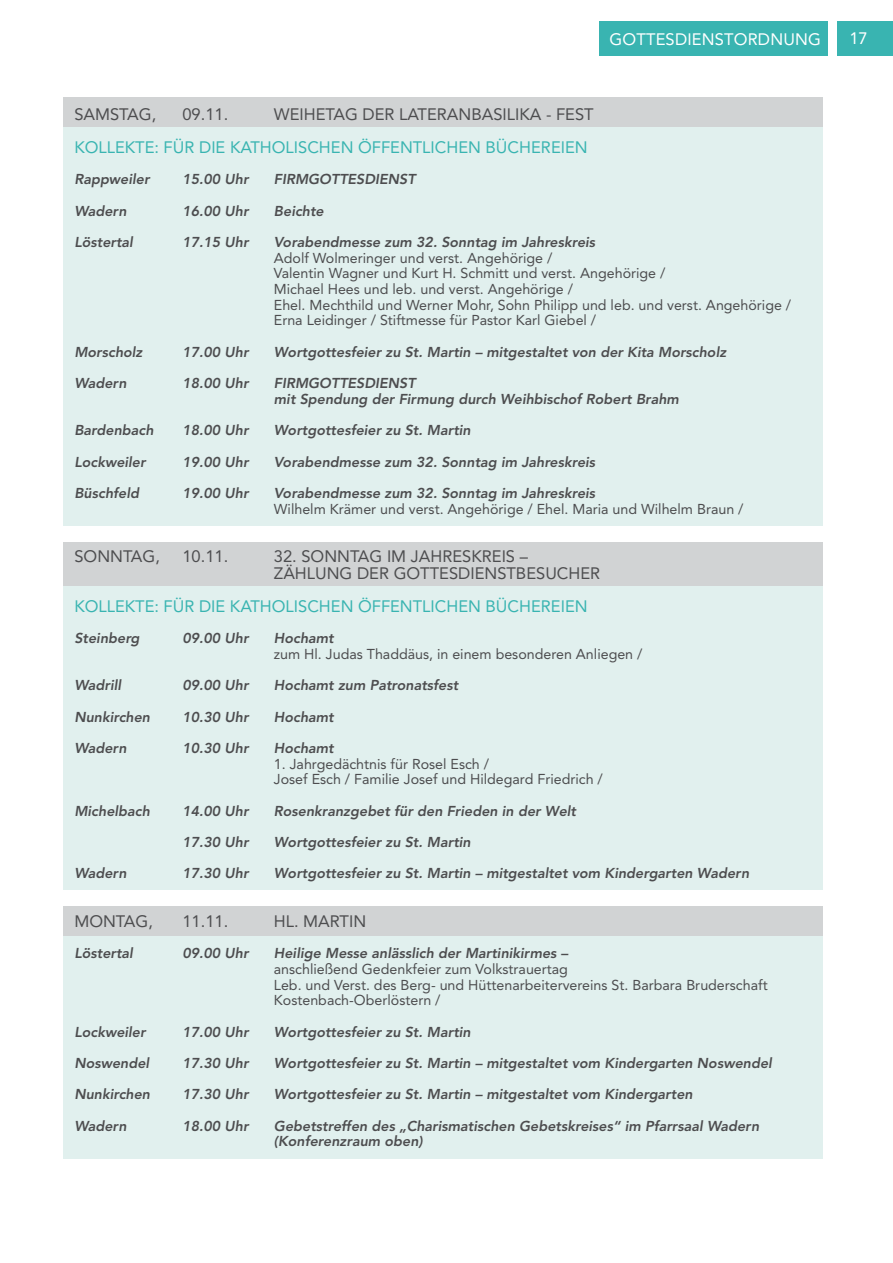
<style>
.page{position:relative;width:893px;height:1263px;background:#fff}
.page>*{position:absolute;margin:0;border:0;box-sizing:border-box;transform-origin:0 0}
.t1{font:16.5px/17.1px "Avenir LT Std";color:#4d4d4f}
.t2{font:16.5px "Avenir LT Std";color:#39b4b1}
.t3{font:16.5px "Avenir LT Std";letter-spacing:.01em;color:#fff}
.t4{font:italic 800 14.25px/15.8px "Avenir LT Std";color:#4d4d4f}
.t5{font:14.25px/15.6px "Avenir LT Std";color:#4d4d4f}
</style>
<div class="page">
<div style="left:837px;top:22px;width:56px;height:34px;background:#39b4b1"></div>
<div style="left:63px;top:108px;width:759px;height:417px;background:#e1f0ee"></div>
<div style="left:63px;top:916px;width:759px;height:243px;background:#e1f0ee"></div>
<div style="left:63px;top:553px;width:759px;height:336px;background:#e1f0ee"></div>
<div style="left:63px;top:97px;width:760px;height:30px;background:#d1d3d4"></div>
<div style="left:63px;top:906px;width:760px;height:29px;background:#d1d3d4"></div>
<div style="left:63px;top:542px;width:760px;height:44px;background:#d1d3d4"></div>
<div style="left:600px;top:22px;width:228px;height:34px;background:#39b4b1"></div>
<p class="t3" style="left:609px;top:30px;width:57px">Gottesdiens</p>
<p class="t3" style="left:724px;top:30px;width:37px">tordnung</p>
<p class="t3" style="left:849px;top:29px;width:20px">17</p>
<p class="t1" style="left:74px;top:106px;width:83px">SAMSTAG,</p>
<p class="t1" style="left:182px;top:106px;width:47px">09.11.</p>
<p class="t1" style="left:274px;top:106px;width:321px">WEIH ETAG DER LATERANBASILIKA - FEST</p>
<p class="t2" style="left:74px;top:138px;width:189px">KOLLEKTE: FÜR DIE KATHO</p>
<p class="t2" style="left:286px;top:138px;width:304px">LISCH EN ÖFFENTLICH EN BÜCH EREIEN</p>
<p class="t4" style="left:74px;top:172px;width:77px">Rappweiler</p>
<p class="t4" style="left:182px;top:172px;width:68px">15.00 Uhr</p>
<p class="t4" style="left:274px;top:172px;width:143px">FIRMGOTTESDIENST</p>
<p class="t4" style="left:74px;top:203px;width:54px">Wadern</p>
<p class="t4" style="left:182px;top:203px;width:68px">16.00 Uhr</p>
<p class="t4" style="left:274px;top:203px;width:51px">Beichte</p>
<p class="t4" style="left:74px;top:234px;width:60px">Löstertal</p>
<p class="t4" style="left:182px;top:234px;width:68px">17.15 Uhr</p>
<p class="t4" style="left:274px;top:234px;width:323px">Vorabendmesse zum 32. Sonntag im Jahreskreis</p>
<p class="t5" style="left:274px;top:250px;width:519px">Adolf Wolmeringer und verst. Angehörige /<br>Valentin Wagner und Kurt H . Schmitt und verst. Angehörige /<br>Michael Hees und leb. und verst. Angehörige /<br>Ehel. Mechthild und Werner Mohr, Sohn Philipp und leb. und verst. Angehörige / Erna Leidinger / Stiftmesse für Pastor Karl Giebel /</p>
<p class="t4" style="left:74px;top:344px;width:70px">Morscholz</p>
<p class="t4" style="left:182px;top:344px;width:68px">17.00 Uhr</p>
<p class="t4" style="left:274px;top:344px;width:454px">Wortgottesfeier zu St. Martin – mitgestaltet von der Kita Morscholz</p>
<p class="t4" style="left:74px;top:375px;width:54px">Wadern</p>
<p class="t4" style="left:182px;top:375px;width:68px">18.00 Uhr</p>
<p class="t4" style="left:274px;top:375px;width:407px">FIRMGOTTESDIENST<br>mit Spendung der Firmung durch Weihbischof Robert Brahm</p>
<p class="t4" style="left:74px;top:423px;width:81px">Bardenbach</p>
<p class="t4" style="left:182px;top:423px;width:68px">18.00 Uhr</p>
<p class="t4" style="left:274px;top:423px;width:198px">Wortgottesfeier zu St. Martin</p>
<p class="t4" style="left:74px;top:454px;width:73px">Lockweiler</p>
<p class="t4" style="left:182px;top:454px;width:68px">19.00 Uhr</p>
<p class="t4" style="left:274px;top:454px;width:323px">Vorabendmesse zum 32. Sonntag im Jahreskreis</p>
<p class="t4" style="left:74px;top:485px;width:66px">Büschfeld</p>
<p class="t4" style="left:182px;top:485px;width:68px">19.00 Uhr</p>
<p class="t4" style="left:274px;top:485px;width:323px">Vorabendmesse zum 32. Sonntag im Jahreskreis</p>
<p class="t5" style="left:274px;top:501px;width:471px">Wilhelm Krämer und verst. Angehörige / Ehel. Maria und Wilhelm Braun /</p>
<p class="t1" style="left:74px;top:548px;width:87px">SONNTAG,</p>
<p class="t1" style="left:182px;top:548px;width:47px">10.11.</p>
<p class="t1" style="left:274px;top:548px;width:256px">32. SONNTAG IM JAH RESKREIS –<br>ZÄH LUNG DER GOTT</p>
<p class="t1" style="left:439px;top:565px;width:163px">ESDIENSTBESUCH ER</p>
<p class="t2" style="left:74px;top:596px;width:189px">KOLLEKTE: FÜR DIE KATHO</p>
<p class="t2" style="left:286px;top:596px;width:304px">LISCH EN ÖFFENTLICH EN BÜCH EREIEN</p>
<p class="t4" style="left:74px;top:631px;width:67px">Steinberg</p>
<p class="t4" style="left:182px;top:631px;width:68px">09.00 Uhr</p>
<p class="t4" style="left:274px;top:631px;width:61px">Hochamt</p>
<p class="t5" style="left:274px;top:646px;width:370px">zum H l. Judas Thaddäus, in einem besonderen Anliegen /</p>
<p class="t4" style="left:74px;top:678px;width:48px">Wadrill</p>
<p class="t4" style="left:182px;top:678px;width:68px">09.00 Uhr</p>
<p class="t4" style="left:274px;top:678px;width:186px">Hochamt zum Patronatsfest</p>
<p class="t4" style="left:74px;top:709px;width:77px">Nunkirchen</p>
<p class="t4" style="left:182px;top:709px;width:68px">10.30 Uhr</p>
<p class="t4" style="left:274px;top:709px;width:61px">Hochamt</p>
<p class="t4" style="left:74px;top:740px;width:54px">Wadern</p>
<p class="t4" style="left:182px;top:740px;width:68px">10.30 Uhr</p>
<p class="t4" style="left:274px;top:740px;width:61px">Hochamt</p>
<p class="t5" style="left:274px;top:756px;width:330px">1. Jahrgedächtnis für Rosel Esch /<br>Josef Esch / Familie Josef und H ildegard Friedrich /</p>
<p class="t4" style="left:74px;top:803px;width:77px">Michelbach</p>
<p class="t4" style="left:182px;top:803px;width:68px">14.00 Uhr</p>
<p class="t4" style="left:274px;top:803px;width:304px">Rosenkranzgebet für den Frieden in der Welt</p>
<p class="t4" style="left:182px;top:834px;width:68px">17.30 Uhr</p>
<p class="t4" style="left:274px;top:834px;width:198px">Wortgottesfeier zu St. Martin</p>
<p class="t4" style="left:74px;top:866px;width:54px">Wadern</p>
<p class="t4" style="left:182px;top:866px;width:68px">17.30 Uhr</p>
<p class="t4" style="left:274px;top:866px;width:477px">Wortgottesfeier zu St. Martin – mitgestaltet vom Kindergarten Wadern</p>
<p class="t1" style="left:74px;top:913px;width:80px">MONTAG,</p>
<p class="t1" style="left:182px;top:913px;width:75px">11.11. H</p>
<p class="t1" style="left:286px;top:913px;width:82px">L. MARTIN</p>
<p class="t4" style="left:74px;top:945px;width:60px">Löstertal</p>
<p class="t4" style="left:182px;top:945px;width:68px">09.00 Uhr</p>
<p class="t4" style="left:274px;top:945px;width:296px">Heilige Messe anlässlich der Martinikirmes –</p>
<p class="t5" style="left:274px;top:961px;width:495px">anschließend Gedenkfeier zum Volkstrauertag<br>Leb. und Verst. des Berg- und H üttenarbeitervereins St. Barbara Bruderschaft<br>Kostenbach-Oberlöstern /</p>
<p class="t4" style="left:74px;top:1024px;width:73px">Lockweiler</p>
<p class="t4" style="left:182px;top:1024px;width:68px">17.00 Uhr</p>
<p class="t4" style="left:274px;top:1024px;width:198px">Wortgottesfeier zu St. Martin</p>
<p class="t4" style="left:74px;top:1055px;width:76px">Noswendel</p>
<p class="t4" style="left:182px;top:1055px;width:68px">17.30 Uhr</p>
<p class="t4" style="left:274px;top:1055px;width:499px">Wortgottesfeier zu St. Martin – mitgestaltet vom Kindergarten Noswendel</p>
<p class="t4" style="left:74px;top:1087px;width:77px">Nunkirchen</p>
<p class="t4" style="left:182px;top:1087px;width:68px">17.30 Uhr</p>
<p class="t4" style="left:274px;top:1087px;width:420px">Wortgottesfeier zu St. Martin – mitgestaltet vom Kindergarten</p>
<p class="t4" style="left:74px;top:1118px;width:54px">Wadern</p>
<p class="t4" style="left:182px;top:1118px;width:68px">18.00 Uhr</p>
<p class="t4" style="left:274px;top:1118px;width:487px">Gebetstreffen des „Charismatischen Gebetskreises“ im Pfarrsaal Wadern (Konferenzraum oben)</p>
</div>
